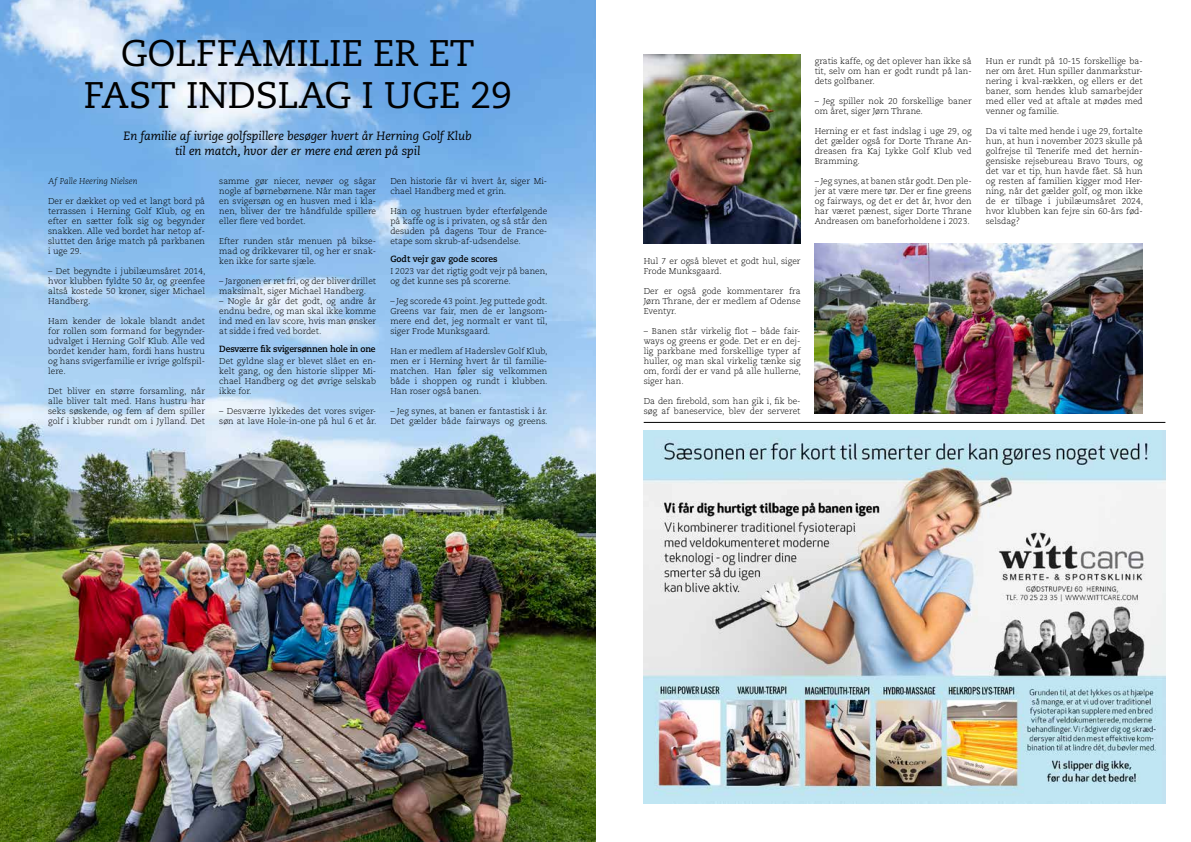
<style>
.page{position:relative;width:1191px;height:842px;background:#fff}
.page>*{position:absolute;margin:0;border:0;box-sizing:border-box;transform-origin:0 0}
.t1{font:37px/42px "Caecilia LT Std";color:#000;text-align:center}
.t2{font:italic 12px/15px "Caecilia LT Std";letter-spacing:-.005em;color:#000;text-align:center}
.t3{font:700 9px "Caecilia LT Std";letter-spacing:-.02em;color:#000;scale:.95 1}
.t4{font:700 9px "Caecilia LT Std";color:#000;scale:.95 1}
.t5{font:300 8.5px/10px "Caecilia LT Std";color:#000;text-align:justify}
.t6{font:italic 300 8.5px "Caecilia LT Std";color:#000}
</style>
<div class="page">
<img style="left:0;top:0;width:595px;height:842px">
<img style="left:643px;top:55px;width:157px;height:189px">
<img style="left:814px;top:244px;width:328px;height:170px">
<img style="left:643px;top:430px;width:522px;height:373px">
<hr style="left:643px;top:422px;width:522px;height:1px;background:#000">
<h1 class="t1" style="left:84px;top:32px;width:429px">GOLFFAMILIE ER ET<br>FAST INDSLAG I UGE 29</h1>
<h2 class="t2" style="left:124px;top:128px;width:350px">En familie af ivrige golfspillere besøger hvert år Herning Golf Klub til en match, hvor der er mere end æren på spil</h2>
<p class="t6" style="left:48px;top:176px;width:91px">Af Palle Heering Nielsen</p>
<p class="t5" style="left:48px;top:196px;width:158px">Der er dækket op ved et langt bord på terrassen i Herning Golf Klub, og en efter en sætter folk sig og begynder snakken. Alle ved bordet har netop af&shy;sluttet den årige match på parkbanen i uge 29.</p>
<p class="t5" style="left:48px;top:266px;width:159px">– Det begyndte i jubilæumsåret 2014, hvor klubben fyldte 50 år, og greenfee altså kostede 50 kroner, siger Michael Handberg.</p>
<p class="t5" style="left:48px;top:316px;width:158px">Ham kender de lokale blandt andet for rollen som formand for begynder&shy;udvalget i Herning Golf Klub. Alle ved bordet kender ham, fordi hans hustru og hans svigerfamilie er ivrige golfspil&shy;lere.</p>
<p class="t5" style="left:48px;top:386px;width:158px">Det bliver en større forsamling, når alle bliver talt med. Hans hustru har seks søskende, og fem af dem spiller golf i klubber rundt om i Jylland. Det</p>
<p class="t5" style="left:219px;top:176px;width:158px">samme gør niecer, nevøer og sågar nogle af børnebørnene. Når man tager en svigersøn og en husven med i kla&shy;nen, bliver der tre håndfulde spillere eller flere ved bordet.</p>
<p class="t5" style="left:219px;top:236px;width:158px">Efter runden står menuen på bikse&shy;mad og drikkevarer til, og her er snak&shy;ken ikke for sarte sjæle.</p>
<p class="t5" style="left:219px;top:276px;width:158px">– Jargonen er ret fri, og der bliver drillet maksimalt, siger Michael Handberg.</p>
<p class="t5" style="left:219px;top:296px;width:158px">– Nogle år går det godt, og andre år endnu bedre, og man skal ikke komme ind med en lav score, hvis man ønsker at sidde i fred ved bordet.</p>
<p class="t3" style="left:219px;top:343px;width:166px">Desværre fik svigersønnen hole in one</p>
<p class="t5" style="left:219px;top:356px;width:158px">Det gyldne slag er blevet slået en en&shy;kelt gang, og den historie slipper Mi&shy;chael Handberg og det øvrige selskab ikke for.</p>
<p class="t5" style="left:219px;top:406px;width:159px">– Desværre lykkedes det vores sviger&shy;søn at lave Hole-in-one på hul 6 et år.</p>
<p class="t5" style="left:390px;top:176px;width:158px">Den historie får vi hvert år, siger Mi&shy;chael Handberg med et grin.</p>
<p class="t5" style="left:390px;top:206px;width:158px">Han og hustruen byder efterfølgende på kaffe og is i privaten, og så står den desuden på dagens Tour de France&shy;etape som skrub-af-udsendelse.</p>
<p class="t4" style="left:390px;top:253px;width:114px">Godt vejr gav gode scores</p>
<p class="t5" style="left:390px;top:266px;width:159px">I 2023 var det rigtig godt vejr på banen, og det kunne ses på scorerne.</p>
<p class="t5" style="left:390px;top:296px;width:159px">– Jeg scorede 43 point. Jeg puttede godt.<br>Greens var fair, men de er langsom&shy;mere end det, jeg normalt er vant til, siger Frode Munksgaard.</p>
<p class="t5" style="left:390px;top:346px;width:159px">Han er medlem af Haderslev Golf Klub, men er i Herning hvert år til familie&shy;matchen. Han føler sig velkommen både i shoppen og rundt i klubben.<br>Han roser også banen.</p>
<p class="t5" style="left:390px;top:406px;width:159px">– Jeg synes, at banen er fantastisk i år.<br>Det gælder både fairways og greens.</p>
<p class="t5" style="left:814px;top:56px;width:158px">gratis kaffe, og det oplever han ikke så tit, selv om han er godt rundt på lan&shy;dets golfbaner.</p>
<p class="t5" style="left:814px;top:96px;width:158px">– Jeg spiller nok 20 forskellige baner om året, siger Jørn Thrane.</p>
<p class="t5" style="left:814px;top:126px;width:158px">Herning er et fast indslag i uge 29, og det gælder også for Dorte Thrane An&shy;dreasen fra Kaj Lykke Golf Klub ved Bramming.</p>
<p class="t5" style="left:814px;top:176px;width:158px">– Jeg synes, at banen står godt. Den ple&shy;jer at være mere tør. Der er fine greens og fairways, og det er det år, hvor den har været pænest, siger Dorte Thrane Andreasen om baneforholdene i 2023.</p>
<p class="t5" style="left:643px;top:256px;width:158px">Hul 7 er også blevet et godt hul, siger<br>Frode Munksgaard.</p>
<p class="t5" style="left:643px;top:286px;width:158px">Der er også gode kommentarer fra Jørn Thrane, der er medlem af Odense Eventyr.</p>
<p class="t5" style="left:643px;top:326px;width:159px">– Banen står virkelig flot – både fair&shy;ways og greens er gode. Det er en dej&shy;lig parkbane med forskellige typer af huller, og man skal virkelig tænke sig om, fordi der er vand på alle hullerne, siger han.</p>
<p class="t5" style="left:643px;top:396px;width:158px">Da den firebold, som han gik i, fik be&shy;søg af baneservice, blev der serveret</p>
<p class="t5" style="left:986px;top:56px;width:158px">Hun er rundt på 10-15 forskellige ba&shy;ner om året. Hun spiller danmarkstur&shy;nering i kval-rækken, og ellers er det baner, som hendes klub samarbejder med eller ved at aftale at mødes med venner og familie.</p>
<p class="t5" style="left:986px;top:126px;width:159px">Da vi talte med hende i uge 29, fortalte hun, at hun i november 2023 skulle på golfrejse til Tenerife med det hernin&shy;gensiske rejsebureau Bravo Tours, og det var et tip, hun havde fået. Så hun og resten af familien kigger mod Her&shy;ning, når det gælder golf, og mon ikke de er tilbage i jubilæumsåret 2024, hvor klubben kan fejre sin 60-års fød&shy;selsdag?</p>
</div>
